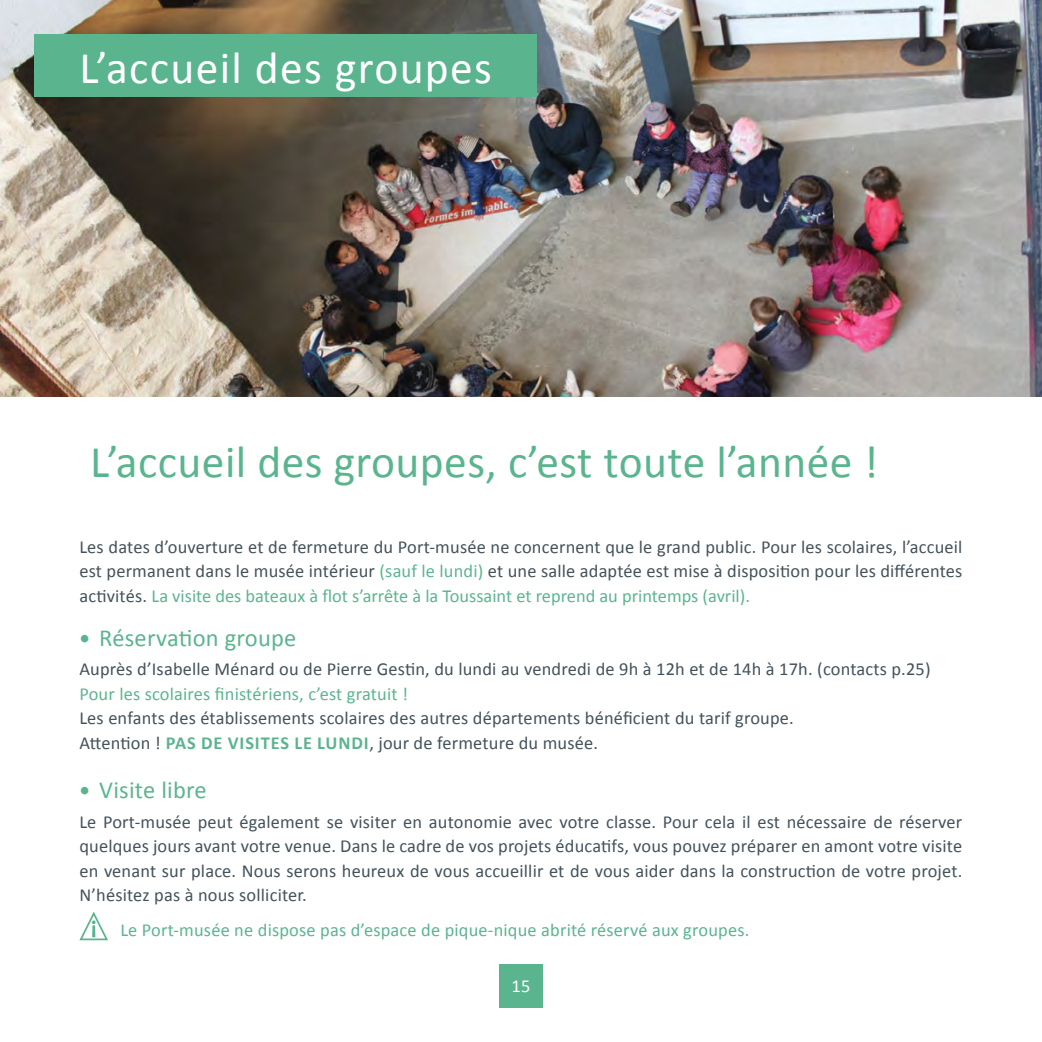
<style>
.page{position:relative;width:1042px;height:1042px;background:#fff}
.page>*{position:absolute;margin:0;border:0;box-sizing:border-box;transform-origin:0 0}
.t1{font:45.5px "Calibri";letter-spacing:.01em;color:#5ab58f}
.t2{font:45.5px "Calibri";letter-spacing:.03em;color:#fff}
.t3{font:24.5px "Calibri";letter-spacing:.01em;color:#5ab58f}
.t4{font:18.38px/24.5px "Calibri";letter-spacing:.01em;color:#43525a;text-align:justify}
.t5{font:18.38px "Calibri";letter-spacing:.01em;color:#5ab58f}
.t6{font:18.38px "Calibri";color:#fff}
.s1{color:#5ab58f}
.s2{font-family:"Helvetica Neue";font-size:21px}
.s3{font-weight:700;color:#5ab58f}
</style>
<div class="page">
<img style="left:0;top:0;width:1042px;height:397px">
<div style="left:35px;top:35px;width:502px;height:62px;background:#5ab58f"></div>
<div style="left:499px;top:964px;width:44px;height:43px;background:#5ab58f"></div>
<svg style="left:79px;top:911px;width:29px;height:30px"></svg>
<h1 class="t2" style="left:79px;top:39px;width:414px">L’accueil des groupes</h1>
<h1 class="t1" style="left:90px;top:433px;width:789px">L’accueil des groupes, c’est toute l’année !</h1>
<p class="t4" style="left:79px;top:534px;width:884px">Les dates d’ouverture et de fermeture du Port-musée ne concernent que le grand public. Pour les scolaires, l’accueil est permanent dans le musée intérieur <span class="s1">(sauf le lundi)</span> et une salle adaptée est mise à disposition pour les différentes activités. <span class="s1">La visite des bateaux à flot s’arrête à la Toussaint et reprend au printemps (avril).</span></p>
<h2 class="t3" style="left:79px;top:622px;width:219px"><span class="s2">•</span> Réservation groupe</h2>
<p class="t4" style="left:79px;top:657px;width:853px">Auprès d’Isabelle Ménard ou de Pierre Gestin, du lundi au vendredi de 9h à 12h et de 14h à 17h. (contacts p.25)</p>
<p class="t5" style="left:79px;top:682px;width:330px">Pour les scolaires finistériens, c’est gratuit !</p>
<p class="t4" style="left:79px;top:706px;width:716px">Les enfants des établissements scolaires des autres départements bénéficient du tarif groupe.<br>Attention ! <span class="s3">PAS DE VISITES LE LUNDI</span>, jour de fermeture du musée.</p>
<h2 class="t3" style="left:79px;top:774px;width:129px"><span class="s2">•</span> Visite libre</h2>
<p class="t4" style="left:79px;top:809px;width:884px">Le Port-musée peut également se visiter en autonomie avec votre classe. Pour cela il est nécessaire de réserver quelques jours avant votre venue. Dans le cadre de vos projets éducatifs, vous pouvez préparer en amont votre visite en venant sur place. Nous serons heureux de vous accueillir et de vous aider dans la construction de votre projet.<br>N’hésitez pas à nous solliciter.</p>
<p class="t5" style="left:120px;top:918px;width:630px">Le Port-musée ne dispose pas d’espace de pique-nique abrité réservé aux groupes.</p>
<p class="t6" style="left:511px;top:975px;width:20px">15</p>
</div>
